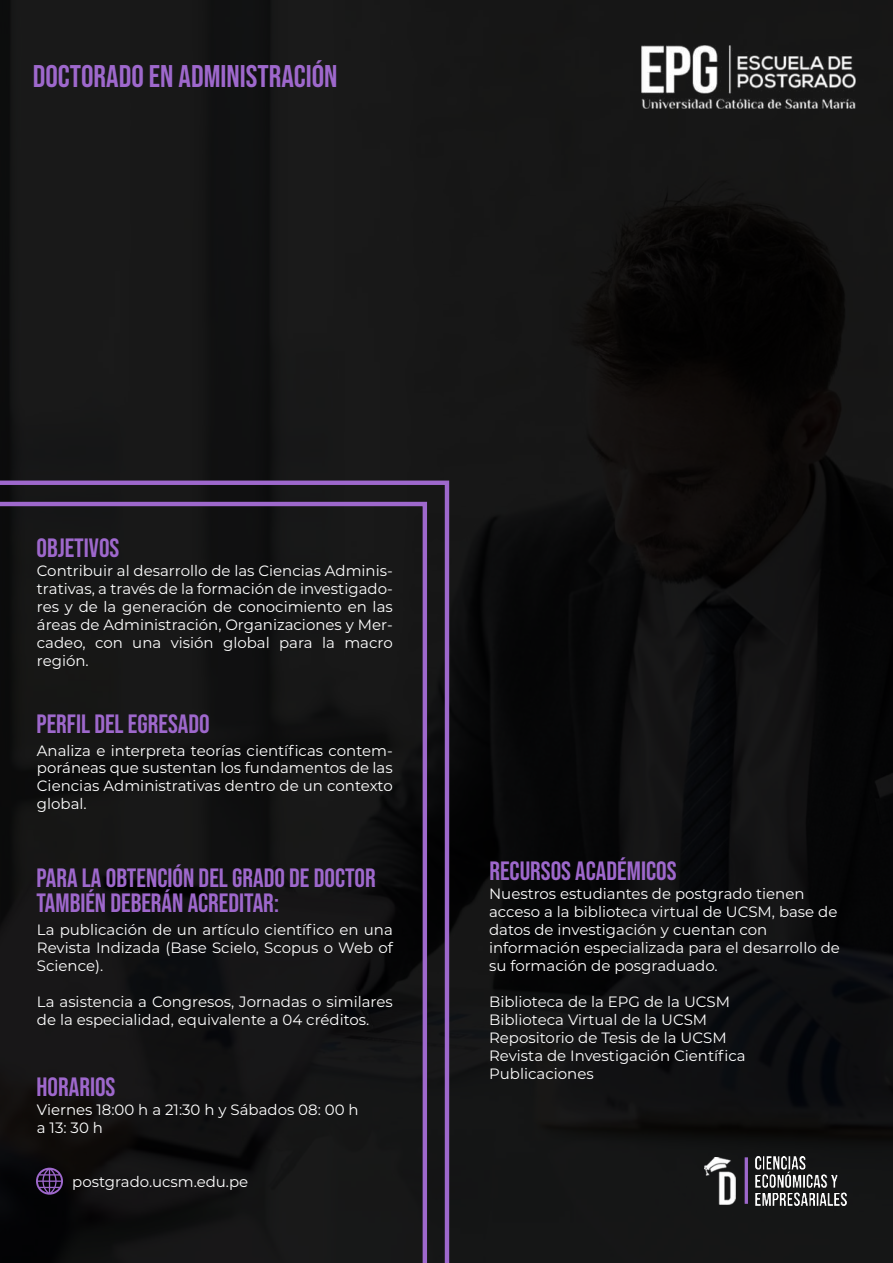
<style>
.page{position:relative;width:893px;height:1263px;background:#fff}
.page>*{position:absolute;margin:0;border:0;box-sizing:border-box;transform-origin:0 0}
.t1{font:31.2px "Bebas Neue";color:#9e68cc}
.t2{font:26.4px/25.5px "Bebas Neue";color:#9e68cc}
.t3{font:15px/18px "Montserrat";color:#fff}
</style>
<div class="page">
<div style="left:0;top:0;width:893px;height:1263px;background:linear-gradient(to right,#191919,#0d0d0d)"></div>
<img style="left:641px;top:46px;width:215px;height:62px">
<img style="left:705px;top:1157px;width:30px;height:47px">
<svg style="left:0;top:478px;width:451px;height:785px;background:#141415"></svg>
<hr style="left:745px;top:1157px;width:3px;height:47px;background:#9e68cc">
<img style="left:756px;top:1156px;width:91px;height:50px">
<h1 class="t1" style="left:33px;top:58px;width:306px">DOCTORADO EN ADMINISTRACIÓN</h1>
<h2 class="t2" style="left:37px;top:534px;width:84px">OBJETIVOS</h2>
<p class="t3" style="left:37px;top:561px;width:357px;text-align:justify">Contribuir al desarrollo de las Ciencias Adminis&shy;trativas, a través de la formación de investigado&shy;res y de la generación de conocimiento en las áreas de Administración, Organizaciones y Mer&shy;cadeo, con una visión global para la macro región.</p>
<h2 class="t2" style="left:37px;top:711px;width:175px">PERFIL DEL EGRESADO</h2>
<p class="t3" style="left:37px;top:741px;width:357px;text-align:justify">Analiza e interpreta teorías científicas contem&shy;poráneas que sustentan los fundamentos de las Ciencias Administrativas dentro de un contexto global.</p>
<h2 class="t2" style="left:37px;top:865px;width:341px">PARA LA OBTENCIÓN DEL GRADO DE DOCTOR<br>TAMBIÉN DEBERÁN ACREDITAR:</h2>
<p class="t3" style="left:37px;top:920px;width:357px;text-align:justify">La publicación de un artículo científico en una Revista Indizada (Base Scielo, Scopus o Web of Science).</p>
<p class="t3" style="left:37px;top:992px;width:357px">La asistencia a Congresos, Jornadas o similares de la especialidad, equivalente a 04 créditos.</p>
<h2 class="t2" style="left:37px;top:1074px;width:80px">HORARIOS</h2>
<p class="t3" style="left:37px;top:1100px;width:323px">Viernes 18:00 h a 21:30 h y Sábados 08: 00 h a 13: 30 h</p>
<p class="t3" style="left:72px;top:1172px;width:178px">postgrado.ucsm.edu.pe</p>
<h2 class="t2" style="left:489px;top:858px;width:189px">RECURSOS ACADÉMICOS</h2>
<p class="t3" style="left:489px;top:884px;width:352px">Nuestros estudiantes de postgrado tienen acceso a la biblioteca virtual de UCSM, base de datos de investigación y cuentan con información especializada para el desarrollo de su formación de posgraduado.</p>
<p class="t3" style="left:489px;top:992px;width:258px">Biblioteca de la EPG de la UCSM<br>Biblioteca Virtual de la UCSM<br>Repositorio de Tesis de la UCSM<br>Revista de Investigación Científica<br>Publicaciones</p>
</div>
